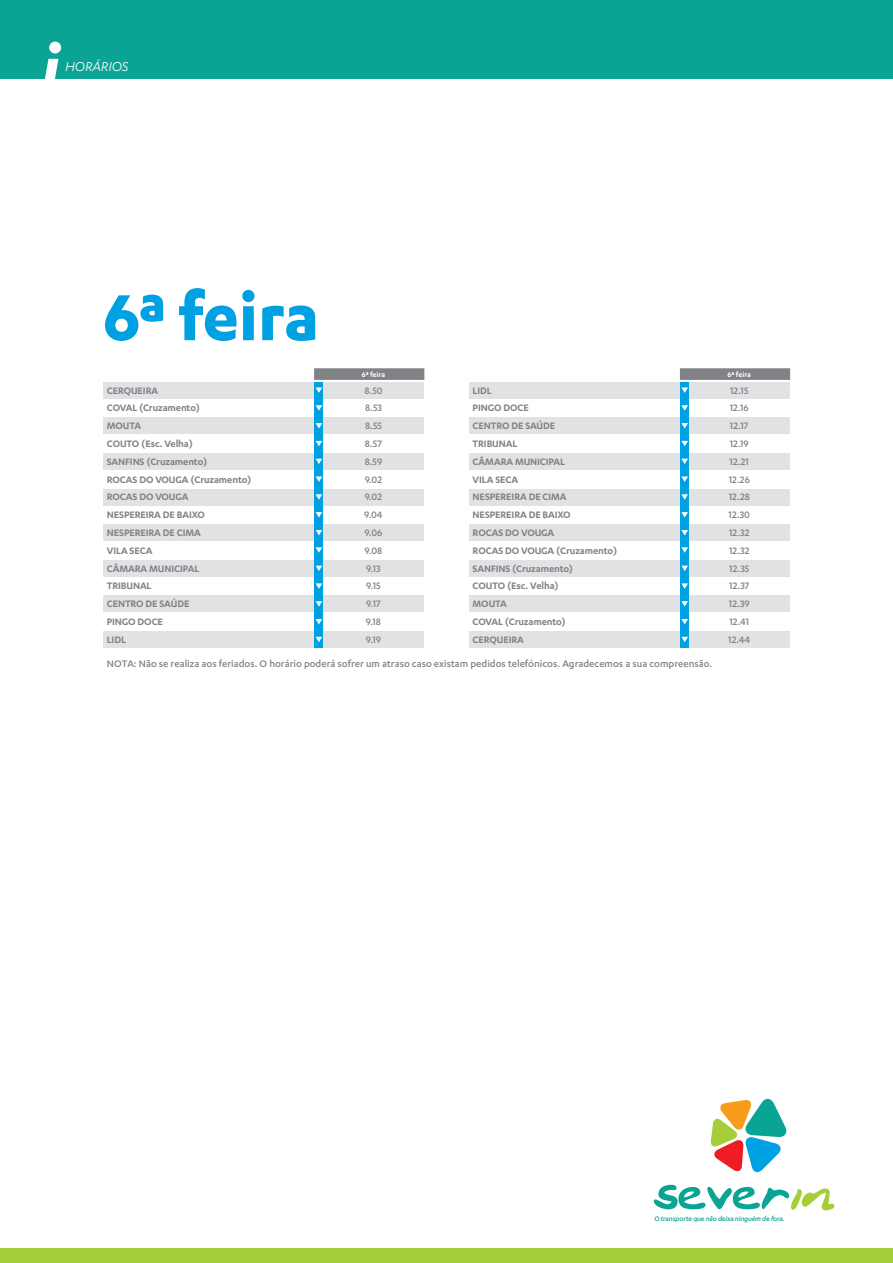
<style>
.page{position:relative;width:893px;height:1263px;background:#fff}
.page>*{position:absolute;margin:0;border:0;box-sizing:border-box;transform-origin:0 0}
.t1{font:700 75.45px "Karbon";letter-spacing:-.01em;color:#00a1e3}
.t2{font:italic 15px "Karbon";letter-spacing:-.005em;color:#fff}
.t3{font:500 11.1px "Karbon";color:#808285}
.t4{font:600 10.8px/17.9px "Karbon";letter-spacing:-.01em;color:#808285}
.t5{font:500 10.8px/17.9px "Karbon";letter-spacing:.005em;color:#808285}
.t6{font:600 8.1px "Karbon";color:#fff}
.t7{font:italic 500 7.65px "Karbon";letter-spacing:-.02em;color:#0aa495}
</style>
<div class="page">
<svg style="left:654px;top:1185px;width:180px;height:26px"></svg>
<svg style="left:710px;top:1098px;width:77px;height:75px"></svg>
<div style="left:0;top:1248px;width:893px;height:15px;background:#a6ce39"></div>
<div style="left:0;top:0;width:893px;height:79px;background:#0aa495"></div>
<div style="left:49px;top:42px;width:12px;height:12px;background:#fff;border-radius:50%"></div>
<svg style="left:45px;top:59px;width:13px;height:20px"></svg>
<div style="left:314px;top:369px;width:110px;height:10px;background:#808285"></div>
<div style="left:103px;top:382px;width:321px;height:16px;background:#e1e2e4"></div>
<div style="left:103px;top:418px;width:321px;height:16px;background:#e1e2e4"></div>
<div style="left:103px;top:453px;width:321px;height:16px;background:#e1e2e4"></div>
<div style="left:103px;top:489px;width:321px;height:16px;background:#e1e2e4"></div>
<div style="left:103px;top:525px;width:321px;height:16px;background:#e1e2e4"></div>
<div style="left:103px;top:560px;width:321px;height:16px;background:#e1e2e4"></div>
<div style="left:103px;top:596px;width:321px;height:16px;background:#e1e2e4"></div>
<div style="left:103px;top:631px;width:321px;height:16px;background:#e1e2e4"></div>
<div style="left:469px;top:631px;width:321px;height:16px;background:#e1e2e4"></div>
<div style="left:315px;top:382px;width:8px;height:265px;background:#00a1e3"></div>
<svg style="left:316px;top:387px;width:6px;height:6px"></svg>
<svg style="left:316px;top:405px;width:6px;height:6px"></svg>
<svg style="left:316px;top:423px;width:6px;height:5px"></svg>
<svg style="left:316px;top:441px;width:6px;height:5px"></svg>
<svg style="left:316px;top:459px;width:6px;height:5px"></svg>
<svg style="left:316px;top:476px;width:6px;height:6px"></svg>
<svg style="left:316px;top:494px;width:6px;height:6px"></svg>
<svg style="left:316px;top:512px;width:6px;height:5px"></svg>
<svg style="left:316px;top:530px;width:6px;height:5px"></svg>
<svg style="left:316px;top:547px;width:6px;height:6px"></svg>
<svg style="left:316px;top:566px;width:6px;height:5px"></svg>
<svg style="left:316px;top:583px;width:6px;height:6px"></svg>
<svg style="left:316px;top:601px;width:6px;height:6px"></svg>
<svg style="left:316px;top:619px;width:6px;height:5px"></svg>
<svg style="left:316px;top:637px;width:6px;height:5px"></svg>
<div style="left:680px;top:369px;width:110px;height:10px;background:#808285"></div>
<div style="left:469px;top:382px;width:321px;height:16px;background:#e1e2e4"></div>
<div style="left:469px;top:418px;width:321px;height:16px;background:#e1e2e4"></div>
<div style="left:469px;top:453px;width:321px;height:16px;background:#e1e2e4"></div>
<div style="left:469px;top:489px;width:321px;height:16px;background:#e1e2e4"></div>
<div style="left:469px;top:525px;width:321px;height:16px;background:#e1e2e4"></div>
<div style="left:469px;top:560px;width:321px;height:16px;background:#e1e2e4"></div>
<div style="left:469px;top:596px;width:321px;height:16px;background:#e1e2e4"></div>
<div style="left:680px;top:382px;width:9px;height:265px;background:#00a1e3"></div>
<svg style="left:681px;top:387px;width:7px;height:6px"></svg>
<svg style="left:681px;top:405px;width:7px;height:6px"></svg>
<svg style="left:681px;top:423px;width:7px;height:5px"></svg>
<svg style="left:681px;top:441px;width:7px;height:5px"></svg>
<svg style="left:681px;top:459px;width:7px;height:5px"></svg>
<svg style="left:681px;top:476px;width:7px;height:6px"></svg>
<svg style="left:681px;top:494px;width:7px;height:6px"></svg>
<svg style="left:681px;top:512px;width:7px;height:5px"></svg>
<svg style="left:681px;top:530px;width:7px;height:5px"></svg>
<svg style="left:681px;top:547px;width:7px;height:6px"></svg>
<svg style="left:681px;top:566px;width:7px;height:5px"></svg>
<svg style="left:681px;top:583px;width:7px;height:6px"></svg>
<svg style="left:681px;top:601px;width:7px;height:6px"></svg>
<svg style="left:681px;top:619px;width:7px;height:5px"></svg>
<svg style="left:681px;top:637px;width:7px;height:5px"></svg>
<h2 class="t2" style="left:65px;top:59px;width:65px">HORÁRIOS</h2>
<h1 class="t1" style="left:103px;top:274px;width:217px">6ª feira</h1>
<p class="t6" style="left:362px;top:370px;width:25px">6ª feira</p>
<p class="t4" style="left:107px;top:381px;width:146px">CERQUEIRA<br>COVAL (Cruzamento)<br>MOUTA<br>COUTO (Esc. Velha)<br>SANFINS (Cruzamento)<br>ROCAS DO VOUGA (Cruzamento)<br>ROCAS DO VOUGA<br>NESPEREIRA DE BAIXO<br>NESPEREIRA DE CIMA<br>VILA SECA<br>CÂMARA MUNICIPAL<br>TRIBUNAL<br>CENTRO DE SAÚDE<br>PINGO DOCE<br>LIDL</p>
<p class="t5" style="left:364px;top:381px;width:20px">8.50<br>8.53<br>8.55<br>8.57<br>8.59<br>9.02<br>9.02<br>9.04<br>9.06<br>9.08<br>9.13<br>9.15<br>9.17<br>9.18<br>9.19</p>
<p class="t6" style="left:727px;top:370px;width:25px">6ª feira</p>
<p class="t4" style="left:473px;top:381px;width:146px">LIDL<br>PINGO DOCE<br>CENTRO DE SAÚDE<br>TRIBUNAL<br>CÂMARA MUNICIPAL<br>VILA SECA<br>NESPEREIRA DE CIMA<br>NESPEREIRA DE BAIXO<br>ROCAS DO VOUGA<br>ROCAS DO VOUGA (Cruzamento)<br>SANFINS (Cruzamento)<br>COUTO (Esc. Velha)<br>MOUTA<br>COVAL (Cruzamento)<br>CERQUEIRA</p>
<p class="t5" style="left:728px;top:381px;width:24px">12.15<br>12.16<br>12.17<br>12.19<br>12.21<br>12.26<br>12.28<br>12.30<br>12.32<br>12.32<br>12.35<br>12.37<br>12.39<br>12.41<br>12.44</p>
<p class="t3" style="left:107px;top:657px;width:607px">NOTA: Não se realiza aos feriados. O horário poderá sofrer um atraso caso existam pedidos telefónicos. Agradecemos a sua compreensão.</p>
<p class="t7" style="left:654px;top:1215px;width:132px">O transporte que não deixa ninguém de fora.</p>
</div>
